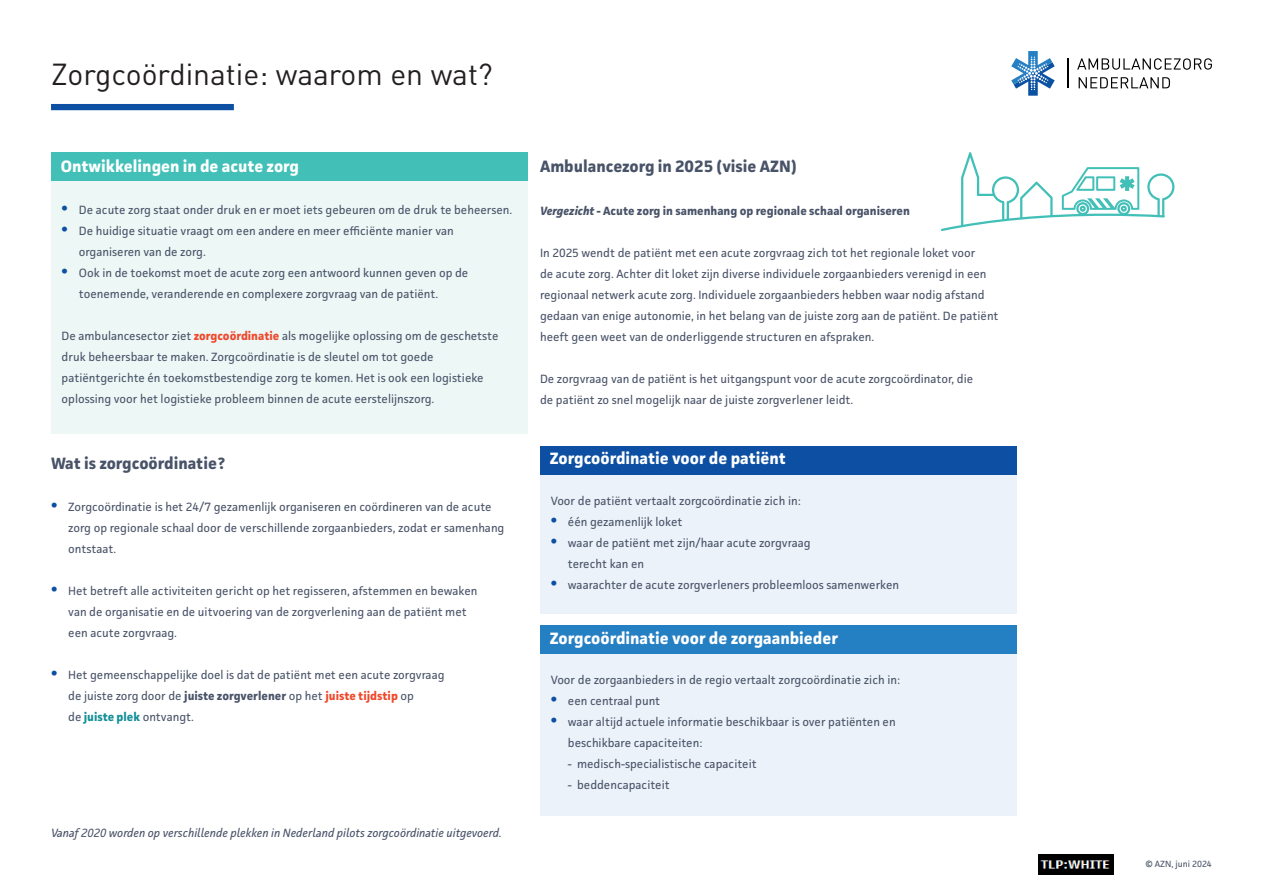
<style>
.page{position:relative;width:1263px;height:893px;background:#fff}
.page>*{position:absolute;margin:0;border:0;box-sizing:border-box;transform-origin:0 0}
.t1{font:30px "DIN Pro";color:#231f20}
.tk{font:700 16.5px "Facit";color:#fff}
.tk-2{font:700 16.5px "Facit";color:#495368}
.broodtekst{font:700 16.5px "Facit";color:#495368}
.broodtekst-2{font:12px/21px "Facit";color:#495368}
.broodtekst-3{font:italic 12px "Facit";color:#495368}
.broodtekst-4{font:700 12px "Facit";color:#495368}
.brood_klein{font:9px "Facit";color:#495368}
.s1{font-weight:700;font-size:16.5px;color:#0d50a3}
.s2{font-weight:700;color:#ef482b}
.s3{font-weight:700}
.s4{font-weight:700;color:#138f96}
.s5{font-style:italic}
</style>
<div class="page">
<img style="left:1038px;top:854px;width:76px;height:21px">
<svg style="left:1011px;top:51px;width:44px;height:45px"></svg>
<svg style="left:1077px;top:58px;width:135px;height:12px"></svg>
<svg style="left:1078px;top:77px;width:92px;height:11px"></svg>
<hr style="left:1067px;top:58px;width:2px;height:30px;background:#000001">
<div style="left:51px;top:104px;width:183px;height:6px;background:#0d50a3"></div>
<div style="left:51px;top:152px;width:476px;height:282px;background:#ecf7f6"></div>
<div style="left:51px;top:152px;width:476px;height:29px;background:#42c0b8"></div>
<div style="left:540px;top:446px;width:476px;height:168px;background:#ebf2f9"></div>
<div style="left:540px;top:446px;width:476px;height:29px;background:#0d50a3"></div>
<div style="left:540px;top:625px;width:476px;height:190px;background:#ebf2f9"></div>
<div style="left:540px;top:625px;width:476px;height:28px;background:#257fc3"></div>
<svg style="left:941px;top:152px;width:233px;height:79px"></svg>
<p class="t1" style="left:51px;top:51px;width:443px">Zorgcoördinatie: waarom en wat?</p>
<p class="tk" style="left:61px;top:156px;width:240px">Ontwikkelingen in de acute zorg</p>
<p class="broodtekst-2" style="left:62px;top:200px;width:452px"><span class="s1">•</span> De acute zorg staat onder druk en er moet iets gebeuren om de druk te beheersen.</p>
<p class="broodtekst-2" style="left:79px;top:221px;width:376px;text-indent:-17px"><span class="s1">•</span> De huidige situatie vraagt om een andere en meer efficiënte manier van organiseren van de zorg.</p>
<p class="broodtekst-2" style="left:79px;top:263px;width:391px;text-indent:-17px"><span class="s1">•</span> Ook in de toekomst moet de acute zorg een antwoord kunnen geven op de toenemende, veranderende en complexere zorgvraag van de patiënt.</p>
<p class="broodtekst-2" style="left:62px;top:326px;width:438px">De ambulancesector ziet <span class="s2">zorgcoördinatie</span> als mogelijke oplossing om de geschetste druk beheersbaar te maken. Zorgcoördinatie is de sleutel om tot goede</p>
<p class="broodtekst-2" style="left:62px;top:368px;width:424px">patiëntgerichte én toekomstbestendige zorg te komen. Het is ook een logistieke</p>
<p class="broodtekst-2" style="left:62px;top:389px;width:374px">oplossing voor het logistieke probleem binnen de acute eerstelijnszorg.</p>
<p class="broodtekst" style="left:51px;top:453px;width:175px">Wat is zorgcoördinatie?</p>
<p class="broodtekst-2" style="left:68px;top:496px;width:438px;text-indent:-17px"><span class="s1">•</span> Zorgcoördinatie is het 24/7 gezamenlijk organiseren en coördineren van de acute zorg op regionale schaal door de verschillende zorgaanbieders, zodat er samenhang ontstaat.</p>
<p class="broodtekst-2" style="left:68px;top:580px;width:411px;text-indent:-17px"><span class="s1">•</span> Het betreft alle activiteiten gericht op het regisseren, afstemmen en bewaken van de organisatie en de uitvoering van de zorgverlening aan de patiënt met een acute zorgvraag.</p>
<p class="broodtekst-2" style="left:68px;top:664px;width:378px;text-indent:-17px"><span class="s1">•</span> Het gemeenschappelijke doel is dat de patiënt met een acute zorgvraag de juiste zorg door de <span class="s3">juiste zorgverlener</span> op het <span class="s2">juiste tijdstip</span> op<br>de <span class="s4">juiste plek</span> ontvangt.</p>
<p class="broodtekst-3" style="left:51px;top:825px;width:452px">Vanaf 2020 worden op verschillende plekken in Nederland pilots zorgcoördinatie uitgevoerd.</p>
<p class="tk-2" style="left:540px;top:156px;width:258px">Ambulancezorg in 2025 (visie AZN)</p>
<p class="broodtekst-4" style="left:540px;top:204px;width:371px"><span class="s5">Vergezicht</span> - Acute zorg in samenhang op regionale schaal organiseren</p>
<p class="broodtekst-2" style="left:540px;top:243px;width:460px">In 2025 wendt de patiënt met een acute zorgvraag zich tot het regionale loket voor<br>de acute zorg. Achter dit loket zijn diverse individuele zorgaanbieders verenigd in een regionaal netwerk acute zorg. Individuele zorgaanbieders hebben waar nodig afstand gedaan van enige autonomie, in het belang van de juiste zorg aan de patiënt. De patiënt heeft geen weet van de onderliggende structuren en afspraken.</p>
<p class="broodtekst-2" style="left:540px;top:369px;width:435px">De zorgvraag van de patiënt is het uitgangspunt voor de acute zorgcoördinator, die de patiënt zo snel mogelijk naar de juiste zorgverlener leidt.</p>
<p class="tk" style="left:550px;top:448px;width:238px">Zorgcoördinatie voor de patiënt</p>
<p class="broodtekst-2" style="left:551px;top:490px;width:252px">Voor de patiënt vertaalt zorgcoördinatie zich in:</p>
<p class="broodtekst-2" style="left:551px;top:511px;width:133px"><span class="s1">•</span> één gezamenlijk loket</p>
<p class="broodtekst-2" style="left:568px;top:532px;width:244px;text-indent:-17px"><span class="s1">•</span> waar de patiënt met zijn/haar acute zorgvraag terecht kan en</p>
<p class="broodtekst-2" style="left:551px;top:574px;width:350px"><span class="s1">•</span> waarachter de acute zorgverleners probleemloos samenwerken</p>
<p class="tk" style="left:550px;top:628px;width:290px">Zorgcoördinatie voor de zorgaanbieder</p>
<p class="broodtekst-2" style="left:551px;top:669px;width:351px">Voor de zorgaanbieders in de regio vertaalt zorgcoördinatie zich in:</p>
<p class="broodtekst-2" style="left:551px;top:690px;width:111px"><span class="s1">•</span> een centraal punt</p>
<p class="broodtekst-2" style="left:568px;top:711px;width:329px;text-indent:-17px"><span class="s1">•</span> waar altijd actuele informatie beschikbaar is over patiënten en beschikbare capaciteiten:</p>
<p class="broodtekst-2" style="left:568px;top:753px;width:190px">- medisch-specialistische capaciteit</p>
<p class="broodtekst-2" style="left:568px;top:774px;width:103px">- beddencapaciteit</p>
<p class="brood_klein" style="left:1145px;top:859px;width:68px">© AZN, juni 2024</p>
</div>
